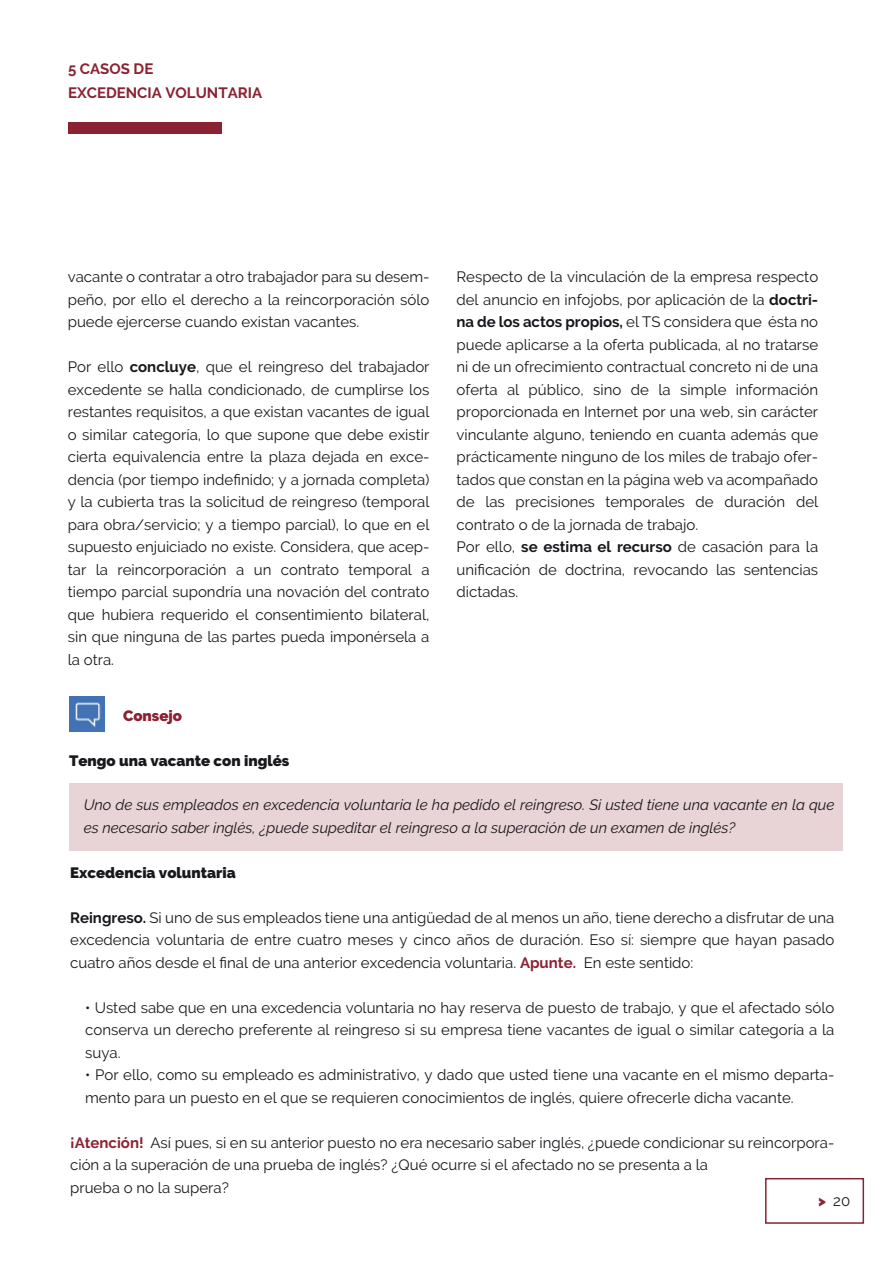
<style>
.page{position:relative;width:893px;height:1263px;background:#fff}
.page>*{position:absolute;margin:0;border:0;box-sizing:border-box;transform-origin:0 0}
.t1{font:15px/22.5px "Raleway";color:#1a171c;text-align:justify}
.t2{font:italic 15px/22.5px "Raleway";color:#1a171c}
.t3{font:900 15px "Raleway";color:#1a171c}
.t4{font:700 15px/24px "Raleway";color:#8b2231}
.t5{font:900 15px "Raleway";color:#8b2231}
.s1{font-weight:700}
.s2{font-weight:700;color:#8b2231}
.s3{font-weight:900;color:#8b2231}
</style>
<div class="page">
<div style="left:765px;top:1178px;width:99px;height:46px;border:2px solid #8b2231"></div>
<div style="left:68px;top:122px;width:154px;height:12px;background:#8b2231"></div>
<img style="left:69px;top:697px;width:35px;height:35px">
<div style="left:69px;top:783px;width:773px;height:68px;background:#e8d3d6"></div>
<p class="t4" style="left:68px;top:57px;width:196px">5 CASOS DE<br>EXCEDENCIA VOLUNTARIA</p>
<p class="t1" style="left:68px;top:266px;width:363px">vacante o contratar a otro trabajador para su desem&shy;peño, por ello el derecho a la reincorporación sólo puede ejercerse cuando existan vacantes.</p>
<p class="t1" style="left:68px;top:356px;width:363px">Por ello <span class="s1">concluye</span>, que el reingreso del trabajador excedente se halla condicionado, de cumplirse los restantes requisitos, a que existan vacantes de igual o similar categoría, lo que supone que debe existir cierta equivalencia entre la plaza dejada en exce&shy;dencia (por tiempo indefinido; y a jornada completa) y la cubierta tras la solicitud de reingreso (temporal para obra/servicio; y a tiempo parcial), lo que en el supuesto enjuiciado no existe. Considera, que acep&shy;tar la reincorporación a un contrato temporal a tiempo parcial supondría una novación del contrato que hubiera requerido el consentimiento bilateral, sin que ninguna de las partes pueda imponérsela a la otra.</p>
<p class="t1" style="left:456px;top:266px;width:363px;text-align:left">Respecto de la vinculación de la empresa respecto del anuncio en infojobs, por aplicación de la <span class="s1">doctri&shy;na de los actos propios,</span> el TS considera que ésta no puede aplicarse a la oferta publicada, al no tratarse ni de un ofrecimiento contractual concreto ni de una oferta al público, sino de la simple información proporcionada en Internet por una web, sin carácter vinculante alguno, teniendo en cuanta además que prácticamente ninguno de los miles de trabajo ofer&shy;tados que constan en la página web va acompañado de las precisiones temporales de duración del contrato o de la jornada de trabajo.<br>Por ello, <span class="s1">se estima el recurso</span> de casación para la unificación de doctrina, revocando las sentencias dictadas.</p>
<p class="t5" style="left:123px;top:707px;width:61px">Consejo</p>
<p class="t3" style="left:69px;top:752px;width:222px">Tengo una vacante con inglés</p>
<p class="t2" style="left:84px;top:794px;width:752px">Uno de sus empleados en excedencia voluntaria le ha pedido el reingreso. Si usted tiene una vacante en la que es necesario saber inglés, ¿puede supeditar el reingreso a la superación de un examen de inglés?</p>
<p class="t3" style="left:70px;top:864px;width:167px">Excedencia voluntaria</p>
<p class="t1" style="left:70px;top:906px;width:766px"><span class="s1">Reingreso.</span> Si uno de sus empleados tiene una antigüedad de al menos un año, tiene derecho a disfrutar de una excedencia voluntaria de entre cuatro meses y cinco años de duración. Eso sí: siempre que hayan pasado cuatro años desde el final de una anterior excedencia voluntaria. <span class="s2">Apunte.</span> En este sentido:</p>
<p class="t1" style="left:85px;top:996px;width:751px">• Usted sabe que en una excedencia voluntaria no hay reserva de puesto de trabajo, y que el afectado sólo conserva un derecho preferente al reingreso si su empresa tiene vacantes de igual o similar categoría a la suya.</p>
<p class="t1" style="left:85px;top:1063px;width:751px">• Por ello, como su empleado es administrativo, y dado que usted tiene una vacante en el mismo departa&shy;mento para un puesto en el que se requieren conocimientos de inglés, quiere ofrecerle dicha vacante.</p>
<p class="t1" style="left:70px;top:1131px;width:766px;text-align:left"><span class="s2">¡Atención!</span> Así pues, si en su anterior puesto no era necesario saber inglés, ¿puede condicionar su reincorpora&shy;ción a la superación de una prueba de inglés? ¿Qué ocurre si el afectado no se presenta a la<br>prueba o no la supera?</p>
<p class="t1" style="left:818px;top:1189px;width:33px"><span class="s3">&gt;</span> 20</p>
</div>
